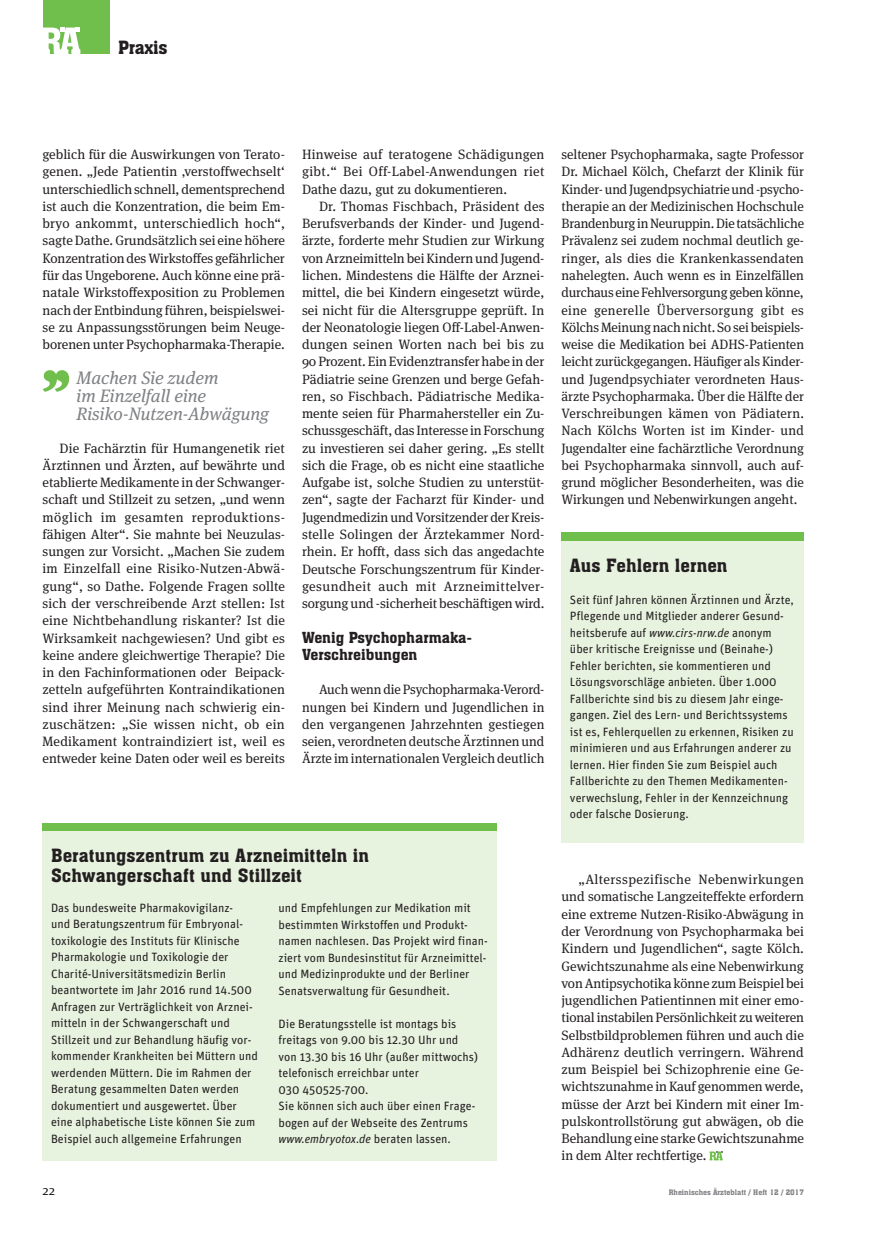
<style>
.page{position:relative;width:872px;height:1234px;background:#fff}
.page>*{position:absolute;margin:0;border:0;box-sizing:border-box;transform-origin:0 0}
.t1{font:18px/19.5px "Aachen BT";letter-spacing:.005em;color:#231f20}
.t2{font:italic 18px/18px "Meta Serif OT";color:#808285}
.t3{font:15px/17.2px "Aachen BT";color:#231f20}
.t4{font:13.5px/17.2px "Meta Serif OT";color:#231f20;text-align:justify}
.t5{font:12px/16.5px "Unit";color:#231f20}
.t6{font:7.5px "Aachen BT";color:#808285}
.s1{font-style:italic}
</style>
<div class="page">
<div style="left:43px;top:0;width:66px;height:54px;background:#70bf4c"></div>
<svg style="left:43px;top:28px;width:37px;height:26px"></svg>
<svg style="left:43px;top:370px;width:26px;height:22px"></svg>
<div style="left:43px;top:823px;width:453px;height:11px;background:#70bf4c"></div>
<div style="left:43px;top:830px;width:453px;height:330px;background:#e7f2df"></div>
<div style="left:561px;top:540px;width:243px;height:302px;background:#e7f2df"></div>
<div style="left:561px;top:531px;width:243px;height:9px;background:#70bf4c"></div>
<svg style="left:709px;top:1151px;width:13px;height:9px"></svg>
<h1 class="t1" style="left:118px;top:37px;width:51px">Praxis</h1>
<p class="t4" style="left:43px;top:146px;width:244px">geblich für die Auswirkungen von Terato&shy;genen. „Jede Patientin ‚verstoffwechselt‘ unterschiedlich schnell, dementsprechend ist auch die Konzentration, die beim Em&shy;bryo ankommt, unterschiedlich hoch“, sagte Dathe. Grundsätzlich sei eine höhere Konzentration des Wirkstoffes gefährlicher für das Ungeborene. Auch könne eine prä&shy;natale Wirkstoffexposition zu Problemen nach der Entbindung führen, beispielswei&shy;se zu Anpassungsstörungen beim Neuge&shy;borenen unter Psychopharmaka-Therapie.</p>
<h1 class="t2" style="left:77px;top:369px;width:194px">Machen Sie zudem<br>im Einzelfall eine<br>Risiko-Nutzen-Abwägung</h1>
<p class="t4" style="left:43px;top:439px;width:244px;text-indent:17px">Die Fachärztin für Humangenetik riet Ärztinnen und Ärzten, auf bewährte und etablierte Medikamente in der Schwanger&shy;schaft und Stillzeit zu setzen, „und wenn möglich im gesamten reproduktions&shy;fähigen Alter“. Sie mahnte bei Neuzulas&shy;sungen zur Vorsicht. „Machen Sie zudem im Einzelfall eine Risiko-Nutzen-Abwä&shy;gung“, so Dathe. Folgende Fragen sollte sich der verschreibende Arzt stellen: Ist eine Nichtbehandlung riskanter? Ist die Wirksamkeit nachgewiesen? Und gibt es keine andere gleichwertige Therapie? Die in den Fachinformationen oder Beipack&shy;zetteln aufgeführten Kontraindikationen sind ihrer Meinung nach schwierig ein&shy;zuschätzen: „Sie wissen nicht, ob ein Medikament kontraindiziert ist, weil es entweder keine Daten oder weil es bereits</p>
<p class="t4" style="left:302px;top:146px;width:244px">Hinweise auf teratogene Schädigungen gibt.“ Bei Off-Label-Anwendungen riet Dathe dazu, gut zu dokumentieren.</p>
<p class="t4" style="left:302px;top:197px;width:244px;text-indent:17px">Dr. Thomas Fischbach, Präsident des Berufsverbands der Kinder- und Jugend&shy;ärzte, forderte mehr Studien zur Wirkung von Arzneimitteln bei Kindern und Jugend&shy;lichen. Mindestens die Hälfte der Arznei&shy;mittel, die bei Kindern eingesetzt würde, sei nicht für die Altersgruppe geprüft. In der Neonatologie liegen Off-Label-Anwen&shy;dungen seinen Worten nach bei bis zu 90 Prozent. Ein Evidenztransfer habe in der Pädiatrie seine Grenzen und berge Gefah&shy;ren, so Fischbach. Pädiatrische Medika&shy;mente seien für Pharmahersteller ein Zu&shy;schussgeschäft, das Interesse in Forschung zu investieren sei daher gering. „Es stellt sich die Frage, ob es nicht eine staatliche Aufgabe ist, solche Studien zu unterstüt&shy;zen“, sagte der Facharzt für Kinder- und Jugendmedizin und Vorsitzender der Kreis&shy;stelle Solingen der Ärztekammer Nord&shy;rhein. Er hofft, dass sich das angedachte Deutsche Forschungszentrum für Kinder&shy;gesundheit auch mit Arzneimittelver&shy;sorgung und -sicherheit beschäftigen wird.</p>
<p class="t3" style="left:302px;top:628px;width:172px">Wenig Psychopharmaka-<br>Verschreibungen</p>
<p class="t4" style="left:302px;top:680px;width:244px;text-indent:17px">Auch wenn die Psychopharmaka-Verord&shy;nungen bei Kindern und Jugendlichen in den vergangenen Jahrzehnten gestiegen seien, verordneten deutsche Ärztinnen und Ärzte im internationalen Vergleich deutlich</p>
<h1 class="t1" style="left:51px;top:845px;width:320px">Beratungszentrum zu Arzneimitteln in<br>Schwangerschaft und Stillzeit</h1>
<p class="t5" style="left:51px;top:898px;width:208px">Das bundesweite Pharmakovigilanz-<br>und Beratungszentrum für Embryonal&shy;toxikologie des Instituts für Klinische Pharmakologie und Toxikologie der Charité-Universitätsmedizin Berlin beantwortete im Jahr 2016 rund 14.500<br>Anfragen zur Verträglichkeit von Arznei&shy;mitteln in der Schwangerschaft und Stillzeit und zur Behandlung häufig vor&shy;kommender Krankheiten bei Müttern und werdenden Müttern. Die im Rahmen der Beratung gesammelten Daten werden dokumentiert und ausgewertet. Über eine alphabetische Liste können Sie zum Beispiel auch allgemeine Erfahrungen</p>
<p class="t5" style="left:278px;top:899px;width:211px">und Empfehlungen zur Medikation mit bestimmten Wirkstoffen und Produkt&shy;namen nachlesen. Das Projekt wird finan&shy;ziert vom Bundesinstitut für Arzneimittel&shy;und Medizinprodukte und der Berliner Senatsverwaltung für Gesundheit.</p>
<p class="t5" style="left:278px;top:1014px;width:201px">Die Beratungsstelle ist montags bis freitags von 9.00 bis 12.30 Uhr und von 13.30 bis 16 Uhr (außer mittwochs) telefonisch erreichbar unter<br>030 450525-700.<br>Sie können sich auch über einen Frage&shy;bogen auf der Webseite des Zentrums <span class="s1">www.embryotox.de</span> beraten lassen.</p>
<p class="t4" style="left:561px;top:146px;width:244px;text-align:left">seltener Psychopharmaka, sagte Professor Dr. Michael Kölch, Chefarzt der Klinik für Kinder- und Jugendpsychiatrie und -psycho&shy;therapie an der Medizinischen Hochschule Brandenburg in Neuruppin. Die tatsächliche Prävalenz sei zudem nochmal deutlich ge&shy;ringer, als dies die Krankenkassendaten nahelegten. Auch wenn es in Einzelfällen durchaus eine Fehlversorgung geben könne, eine generelle Überversorgung gibt es Kölchs Meinung nach nicht. So sei beispiels&shy;weise die Medikation bei ADHS-Patienten leicht zurückgegangen. Häufiger als Kinder&shy;und Jugendpsychiater verordneten Haus&shy;ärzte Psychopharmaka. Über die Hälfte der Verschreibungen kämen von Pädiatern.<br>Nach Kölchs Worten ist im Kinder- und Jugendalter eine fachärztliche Verordnung bei Psychopharmaka sinnvoll, auch auf&shy;grund möglicher Besonderheiten, was die Wirkungen und Nebenwirkungen angeht.</p>
<h1 class="t1" style="left:570px;top:555px;width:159px">Aus Fehlern lernen</h1>
<p class="t5" style="left:570px;top:591px;width:225px">Seit fünf Jahren können Ärztinnen und Ärzte, Pflegende und Mitglieder anderer Gesund&shy;heitsberufe auf <span class="s1">www.cirs-nrw.de</span> anonym über kritische Ereignisse und (Beinahe-)<br>Fehler berichten, sie kommentieren und Lösungsvorschläge anbieten. Über 1.000<br>Fallberichte sind bis zu diesem Jahr einge&shy;gangen. Ziel des Lern- und Berichtssystems ist es, Fehlerquellen zu erkennen, Risiken zu minimieren und aus Erfahrungen anderer zu lernen. Hier finden Sie zum Beispiel auch Fallberichte zu den Themen Medikamenten&shy;verwechslung, Fehler in der Kennzeichnung oder falsche Dosierung.</p>
<p class="t4" style="left:561px;top:870px;width:244px;text-indent:17px">„Altersspezifische Nebenwirkungen und somatische Langzeiteffekte erfordern eine extreme Nutzen-Risiko-Abwägung in der Verordnung von Psychopharmaka bei Kindern und Jugendlichen“, sagte Kölch.<br>Gewichtszunahme als eine Nebenwirkung von Antipsychotika könne zum Beispiel bei jugendlichen Patientinnen mit einer emo&shy;tional instabilen Persönlichkeit zu weiteren Selbstbildproblemen führen und auch die Adhärenz deutlich verringern. Während zum Beispiel bei Schizophrenie eine Ge&shy;wichtszunahme in Kauf genommen werde, müsse der Arzt bei Kindern mit einer Im&shy;pulskontrollstörung gut abwägen, ob die Behandlung eine starke Gewichtszunahme in dem Alter rechtfertige.</p>
<p class="t4" style="left:43px;top:1181px;width:14px">22</p>
<p class="t6" style="left:668px;top:1187px;width:137px">Rheinisches Ärzteblatt / Heft 12 / 2017</p>
</div>
